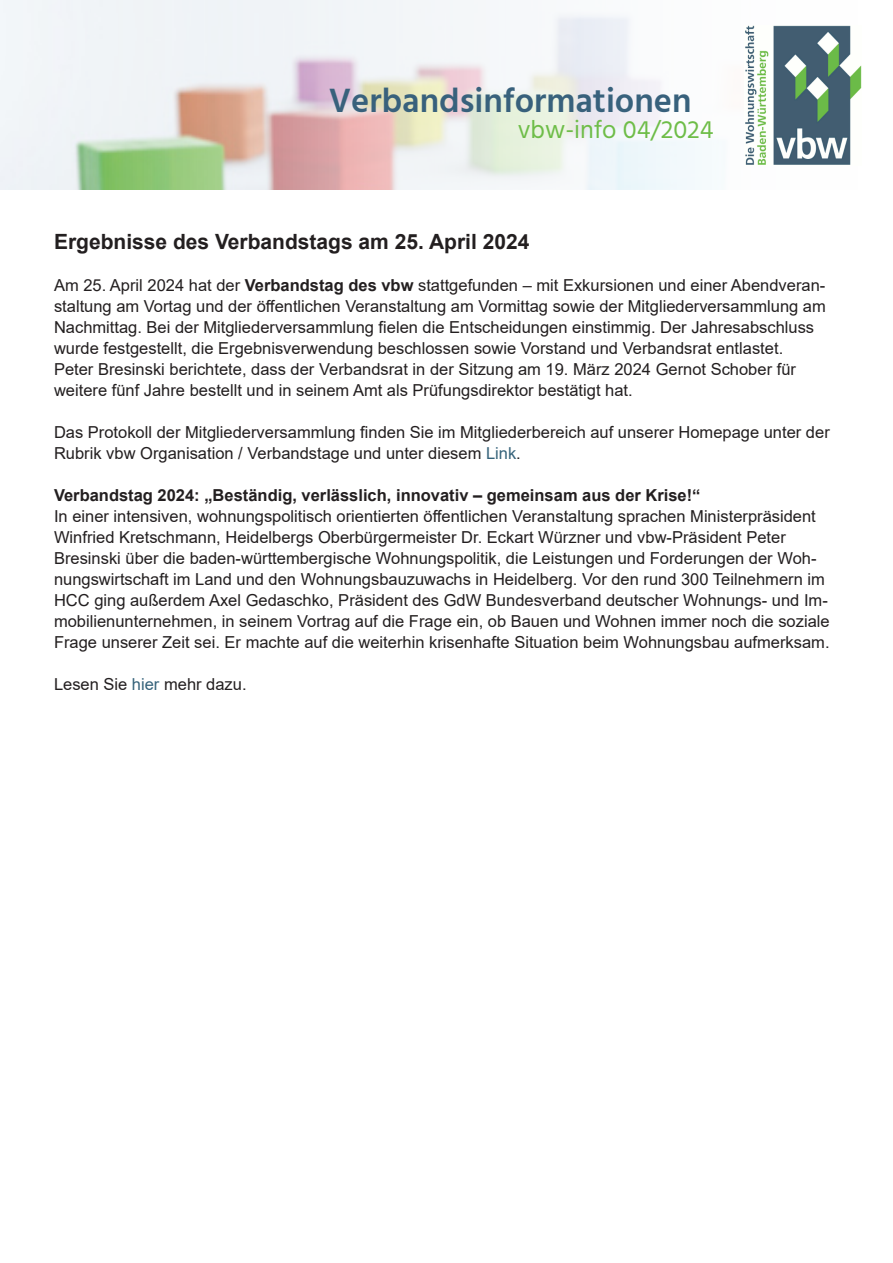
<style>
.page{position:relative;width:893px;height:1263px;background:#fff}
.page>*{position:absolute;margin:0;border:0;box-sizing:border-box;transform-origin:0 0}
.t1{font:600 34.5px "Hind";color:#38617c}
.t2{font:25.5px "Hind";color:#6ebd48}
.t3{font:700 21px "Arial";color:#231f20}
.t4{font:16.5px/21px "Arial";color:#231f20}
.t5{font:700 16.5px "Arial";color:#231f20}
.s1{font-weight:700}
.s2{color:#35627a}
</style>
<div class="page">
<img style="left:0;top:0;width:862px;height:189px">
<img style="left:744px;top:25px;width:117px;height:141px">
<p class="t1" style="left:329px;top:76px;width:364px">Verbandsinformationen</p>
<p class="t2" style="left:518px;top:113px;width:197px">vbw-info 04/2024</p>
<p class="t3" style="left:54px;top:227px;width:477px">Ergebnisse des Verbandstags am 25. April 2024</p>
<p class="t4" style="left:54px;top:275px;width:773px">Am 25. April 2024 hat der <span class="s1">Verbandstag des vbw</span> stattgefunden – mit Exkursionen und einer Abendveran&shy;staltung am Vortag und der öffentlichen Veranstaltung am Vormittag sowie der Mitgliederversammlung am Nachmittag. Bei der Mitgliederversammlung fielen die Entscheidungen einstimmig. Der Jahresabschluss wurde festgestellt, die Ergebnisverwendung beschlossen sowie Vorstand und Verbandsrat entlastet.<br>Peter Bresinski berichtete, dass der Verbandsrat in der Sitzung am 19. März 2024 Gernot Schober für weitere fünf Jahre bestellt und in seinem Amt als Prüfungsdirektor bestätigt hat.</p>
<p class="t4" style="left:54px;top:422px;width:777px">Das Protokoll der Mitgliederversammlung finden Sie im Mitgliederbereich auf unserer Homepage unter der<br>Rubrik vbw Organisation / Verbandstage und unter diesem <span class="s2">Link</span>.</p>
<p class="t5" style="left:54px;top:484px;width:648px">Verbandstag 2024: „Beständig, verlässlich, innovativ – gemeinsam aus der Krise!“</p>
<p class="t4" style="left:54px;top:506px;width:777px">In einer intensiven, wohnungspolitisch orientierten öffentlichen Veranstaltung sprachen Ministerpräsident Winfried Kretschmann, Heidelbergs Oberbürgermeister Dr. Eckart Würzner und vbw-Präsident Peter Bresinski über die baden-württembergische Wohnungspolitik, die Leistungen und Forderungen der Woh&shy;nungswirtschaft im Land und den Wohnungsbauzuwachs in Heidelberg. Vor den rund 300 Teilnehmern im HCC ging außerdem Axel Gedaschko, Präsident des GdW Bundesverband deutscher Wohnungs- und Im&shy;mobilienunternehmen, in seinem Vortrag auf die Frage ein, ob Bauen und Wohnen immer noch die soziale Frage unserer Zeit sei. Er machte auf die weiterhin krisenhafte Situation beim Wohnungsbau aufmerksam.</p>
<p class="t4" style="left:54px;top:674px;width:194px">Lesen Sie <span class="s2">hier</span> mehr dazu.</p>
</div>
